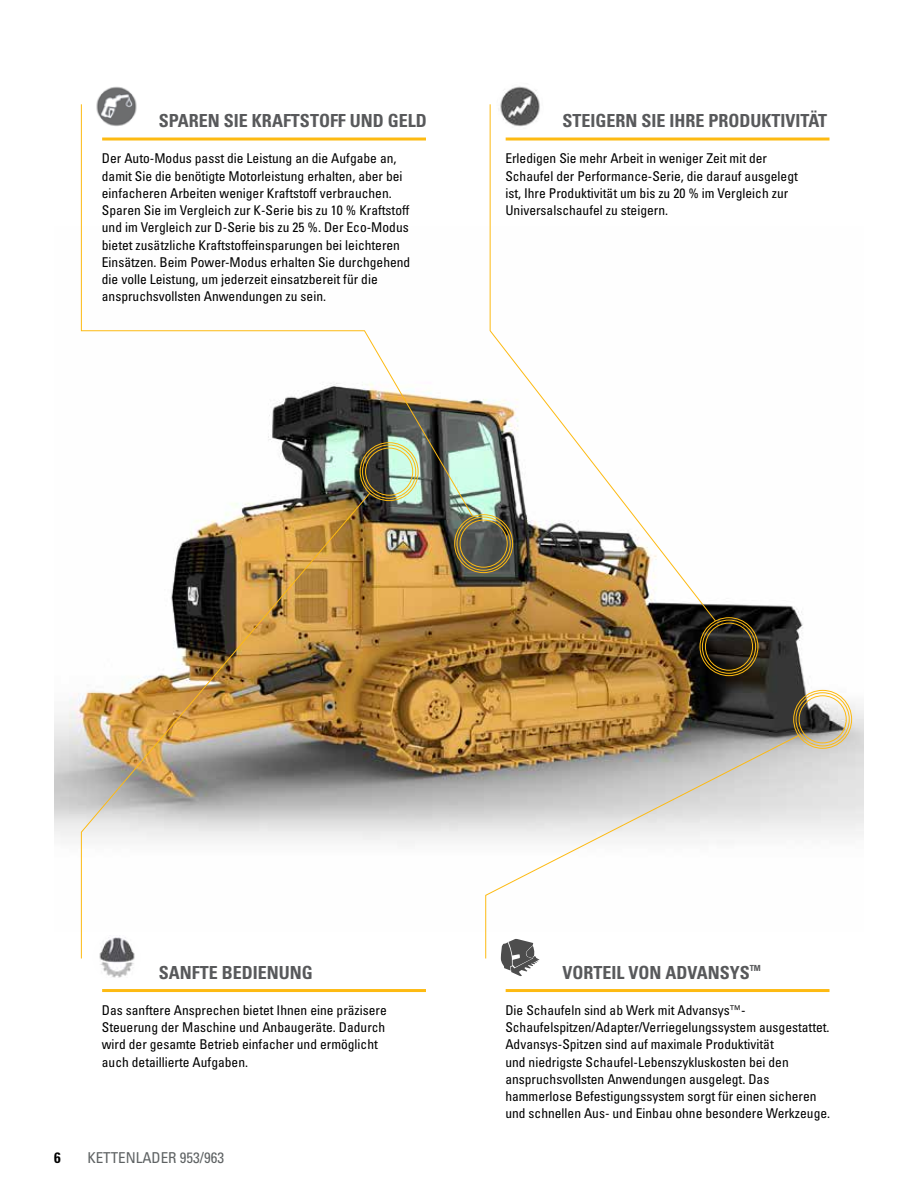
<style>
.page{position:relative;width:918px;height:1188px;background:#fff}
.page>*{position:absolute;margin:0;border:0;box-sizing:border-box;transform-origin:0 0}
.t1{font:18px "Univers LTCYR 67 Bold Cond";color:#58595b}
.t2{font:condensed 15px "Univers LTCYR 57";color:#5e6263}
.t3{font:15px "Univers LTCYR 67 Bold Cond";color:#000}
.t4{font:condensed 13.5px/17.2px "Univers LTCYR 57";color:#000}
</style>
<div class="page">
<img style="left:54px;top:226px;width:810px;height:706px">
<div style="left:700px;top:617px;width:58px;height:59px;border:1px solid #fdba12;border-radius:50%"></div>
<div style="left:702px;top:620px;width:54px;height:54px;border:1px solid #fdba12;border-radius:50%"></div>
<div style="left:705px;top:623px;width:48px;height:48px;border:1px solid #fdba12;border-radius:50%"></div>
<div style="left:793px;top:690px;width:59px;height:59px;border:1px solid #fdba12;border-radius:50%"></div>
<div style="left:796px;top:692px;width:54px;height:54px;border:1px solid #fdba12;border-radius:50%"></div>
<div style="left:799px;top:695px;width:48px;height:48px;border:1px solid #fdba12;border-radius:50%"></div>
<hr style="left:102px;top:989px;width:324px;height:3px;background:#fdba12">
<img style="left:100px;top:959px;width:34px;height:19px">
<img style="left:93px;top:82px;width:48px;height:48px;border-radius:24px">
<hr style="left:506px;top:989px;width:324px;height:3px;background:#fdba12">
<svg style="left:501px;top:959px;width:39px;height:17px"></svg>
<hr style="left:506px;top:138px;width:324px;height:3px;background:#fdba12">
<img style="left:496px;top:82px;width:48px;height:48px;border-radius:24px">
<div style="left:454px;top:514px;width:59px;height:59px;border:1px solid #fdba12;border-radius:50%"></div>
<div style="left:457px;top:517px;width:54px;height:54px;border:1px solid #fdba12;border-radius:50%"></div>
<div style="left:460px;top:520px;width:48px;height:48px;border:1px solid #fdba12;border-radius:50%"></div>
<svg style="left:81px;top:104px;width:393px;height:413px"></svg>
<img style="left:81px;top:492px;width:290px;height:467px">
<svg style="left:485px;top:734px;width:315px;height:225px"></svg>
<svg style="left:489px;top:104px;width:228px;height:518px"></svg>
<h1 class="t1" style="left:159px;top:110px;width:270px">SPAREN SIE KRAFTSTOFF UND GELD</h1>
<p class="t4" style="left:102px;top:150px;width:310px">Der Auto-Modus passt die Leistung an die Aufgabe an, damit Sie die benötigte Motorleistung erhalten, aber bei einfacheren Arbeiten weniger Kraftstoff verbrauchen.<br>Sparen Sie im Vergleich zur K-Serie bis zu 10 % Kraftstoff und im Vergleich zur D-Serie bis zu 25 %. Der Eco-Modus bietet zusätzliche Kraftstoffeinsparungen bei leichteren Einsätzen. Beim Power-Modus erhalten Sie durchgehend die volle Leistung, um jederzeit einsatzbereit für die anspruchsvollsten Anwendungen zu sein.</p>
<h1 class="t1" style="left:562px;top:110px;width:266px">STEIGERN SIE IHRE PRODUKTIVITÄT</h1>
<p class="t4" style="left:505px;top:150px;width:294px">Erledigen Sie mehr Arbeit in weniger Zeit mit der Schaufel der Performance-Serie, die darauf ausgelegt ist, Ihre Produktivität um bis zu 20 % im Vergleich zur Universalschaufel zu steigern.</p>
<h1 class="t1" style="left:159px;top:961px;width:156px">SANFTE BEDIENUNG</h1>
<p class="t4" style="left:102px;top:1001px;width:286px">Das sanftere Ansprechen bietet Ihnen eine präzisere Steuerung der Maschine und Anbaugeräte. Dadurch wird der gesamte Betrieb einfacher und ermöglicht auch detaillierte Aufgaben.</p>
<p class="t3" style="left:54px;top:1148px;width:8px">6</p>
<p class="t2" style="left:87px;top:1148px;width:138px">KETTENLADER 953/963</p>
<h1 class="t1" style="left:562px;top:961px;width:200px">VORTEIL VON ADVANSYS<sup>TM</sup></h1>
<p class="t4" style="left:505px;top:1001px;width:326px">Die Schaufeln sind ab Werk mit Advansys™- Schaufelspitzen/Adapter/Verriegelungssystem ausgestattet.<br>Advansys-Spitzen sind auf maximale Produktivität<br>und niedrigste Schaufel-Lebenszykluskosten bei den anspruchsvollsten Anwendungen ausgelegt. Das hammerlose Befestigungssystem sorgt für einen sicheren und schnellen Aus- und Einbau ohne besondere Werkzeuge.</p>
</div>
